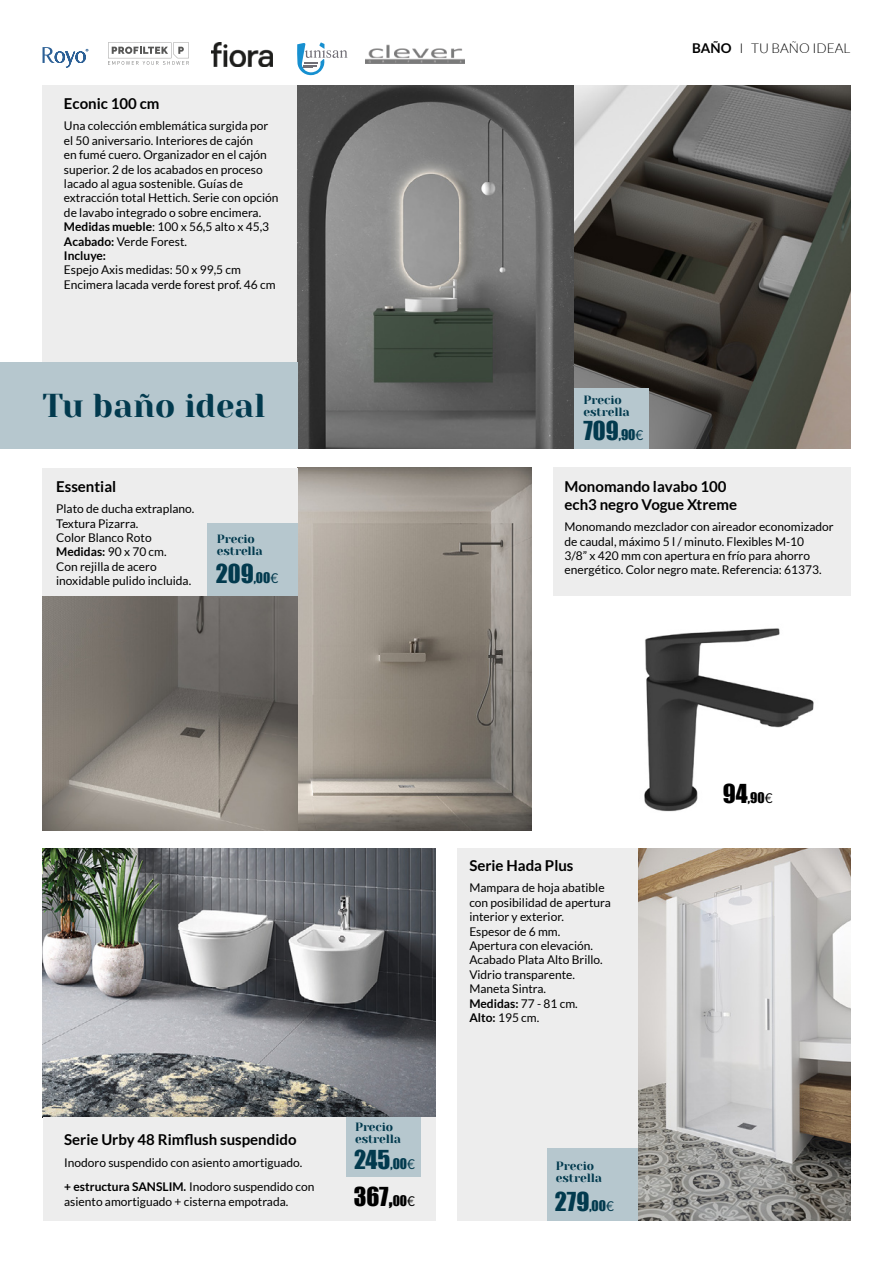
<style>
.page{position:relative;width:893px;height:1263px;background:#fff}
.page>*{position:absolute;margin:0;border:0;box-sizing:border-box;transform-origin:0 0}
.t1{font:33px "Yeseva One";color:#023a4e}
.t2{font:24px "Impact";color:#023a4e}
.t3{font:24px/37.2px "Impact";letter-spacing:-.005em;color:#000}
.t4{font:700 15px/18px "Lato";color:#000}
.t5{font:300 13.5px "Lato";color:#000}
.t6{font:13.5px "Impact";color:#000}
.t7{font:12px/14.4px "Lato";color:#000}
.t8{font:12px/12px "Yeseva One";letter-spacing:-.01em;color:#023a4e}
.s1{font-weight:700}
.s2{font-size:13.5px}
.s3{font-family:"Lato";font-size:13.5px}
.s4{color:#023a4e}
.s5{font-size:13.5px;color:#023a4e}
.s6{font-family:"Lato";font-size:13.5px;color:#023a4e}
.s7{font-size:24px}
.s8{font-family:"Lato"}
</style>
<div class="page">
<div style="left:43px;top:86px;width:255px;height:363px;background:#ededed"></div>
<img style="left:644px;top:628px;width:170px;height:184px">
<img style="left:43px;top:848px;width:393px;height:269px">
<img style="left:638px;top:848px;width:212px;height:372px">
<img style="left:298px;top:468px;width:233px;height:362px">
<img style="left:43px;top:595px;width:255px;height:235px">
<img style="left:298px;top:85px;width:552px;height:364px">
<svg style="left:297px;top:42px;width:51px;height:33px"></svg>
<svg style="left:43px;top:47px;width:45px;height:20px"></svg>
<div style="left:553px;top:467px;width:297px;height:128px;background:#ededed"></div>
<img style="left:365px;top:45px;width:100px;height:19px">
<div style="left:0;top:362px;width:298px;height:87px;background:#b6c7ce"></div>
<div style="left:43px;top:1117px;width:393px;height:103px;background:#ededed"></div>
<div style="left:347px;top:1117px;width:74px;height:60px;background:#b6c7ce"></div>
<div style="left:457px;top:848px;width:181px;height:372px;background:#ededed"></div>
<div style="left:547px;top:1148px;width:91px;height:72px;background:#b6c7ce"></div>
<div style="left:43px;top:468px;width:255px;height:127px;background:#ededed"></div>
<div style="left:574px;top:388px;width:74px;height:61px;background:#b6c7ce"></div>
<img style="left:212px;top:43px;width:60px;height:24px">
<svg style="left:108px;top:43px;width:81px;height:22px"></svg>
<div style="left:207px;top:523px;width:91px;height:72px;background:#b6c7ce"></div>
<p class="t4" style="left:64px;top:94px;width:97px">Econic 100 cm</p>
<p class="t7" style="left:64px;top:119px;width:216px">Una colección emblemática surgida por el 50 aniversario. Interiores de cajón<br>en fumé cuero. Organizador en el cajón superior. 2 de los acabados en proceso lacado al agua sostenible. Guías de extracción total Hettich. Serie con opción de lavabo integrado o sobre encimera.<br><span class="s1">Medidas mueble</span>: 100 x 56,5 alto x 45,3<br><span class="s1">Acabado:</span> Verde Forest.<br><span class="s1">Incluye:</span></p>
<p class="t7" style="left:64px;top:263px;width:213px">Espejo Axis medidas: 50 x 99,5 cm<br>Encimera lacada verde forest prof. 46 cm</p>
<h1 class="t1" style="left:43px;top:381px;width:224px">Tu baño ideal</h1>
<p class="t4" style="left:56px;top:477px;width:61px">Essential</p>
<p class="t7" style="left:56px;top:501px;width:140px">Plato de ducha extraplano.<br>Textura Pizarra.<br>Color Blanco Roto<br><span class="s1">Medidas:</span> 90 x 70 cm.<br>Con rejilla de acero inoxidable pulido incluida.</p>
<p class="t8" style="left:217px;top:533px;width:47px">Precio estrella</p>
<h2 class="t2" style="left:216px;top:555px;width:64px">209<span class="s2">,00</span><span class="s3">€</span></h2>
<p class="t5" style="left:692px;top:41px;width:160px"><span class="s1">BAÑO</span> I TU BAÑO IDEAL</p>
<p class="t8" style="left:584px;top:394px;width:47px">Precio estrella</p>
<h2 class="t2" style="left:583px;top:412px;width:61px">709<span class="s2">,90</span><span class="s3">€</span></h2>
<p class="t4" style="left:564px;top:478px;width:174px">Monomando lavabo 100 ech3 negro Vogue Xtreme</p>
<p class="t7" style="left:564px;top:519px;width:271px">Monomando mezclador con aireador economizador de caudal, máximo 5 l / minuto. Flexibles M-10<br>3/8” x 420 mm con apertura en frío para ahorro energético. Color negro mate. Referencia: 61373.</p>
<p class="t4" style="left:64px;top:1130px;width:234px">Serie Urby 48 Rimflush suspendido</p>
<p class="t8" style="left:355px;top:1120px;width:47px">Precio estrella</p>
<p class="t7" style="left:64px;top:1150px;width:252px;line-height:24.8px">Inodoro suspendido con asiento amortiguado.<br><span class="s1">+ estructura SANSLIM.</span> Inodoro suspendido con</p>
<p class="t7" style="left:64px;top:1194px;width:226px">asiento amortiguado + cisterna empotrada.</p>
<h2 class="t3" style="left:354px;top:1140px;width:63px"><span class="s4">245</span><span class="s5">,00</span><span class="s6">€<br></span>367,<span class="s2">00</span><span class="s3">€</span></h2>
<p class="t4" style="left:469px;top:856px;width:106px">Serie Hada Plus</p>
<p class="t7" style="left:469px;top:881px;width:143px">Mampara de hoja abatible con posibilidad de apertura interior y exterior.<br>Espesor de 6 mm.<br>Apertura con elevación.<br>Acabado Plata Alto Brillo.<br>Vidrio transparente.<br>Maneta Sintra.<br><span class="s1">Medidas:</span> 77 - 81 cm.<br><span class="s1">Alto:</span> 195 cm.</p>
<p class="t8" style="left:556px;top:1159px;width:47px">Precio estrella</p>
<h2 class="t2" style="left:555px;top:1183px;width:61px">279<span class="s2">,00</span><span class="s3">€</span></h2>
<p class="t6" style="left:723px;top:787px;width:51px"><span class="s7">94</span>,90<span class="s8">€</span></p>
</div>
